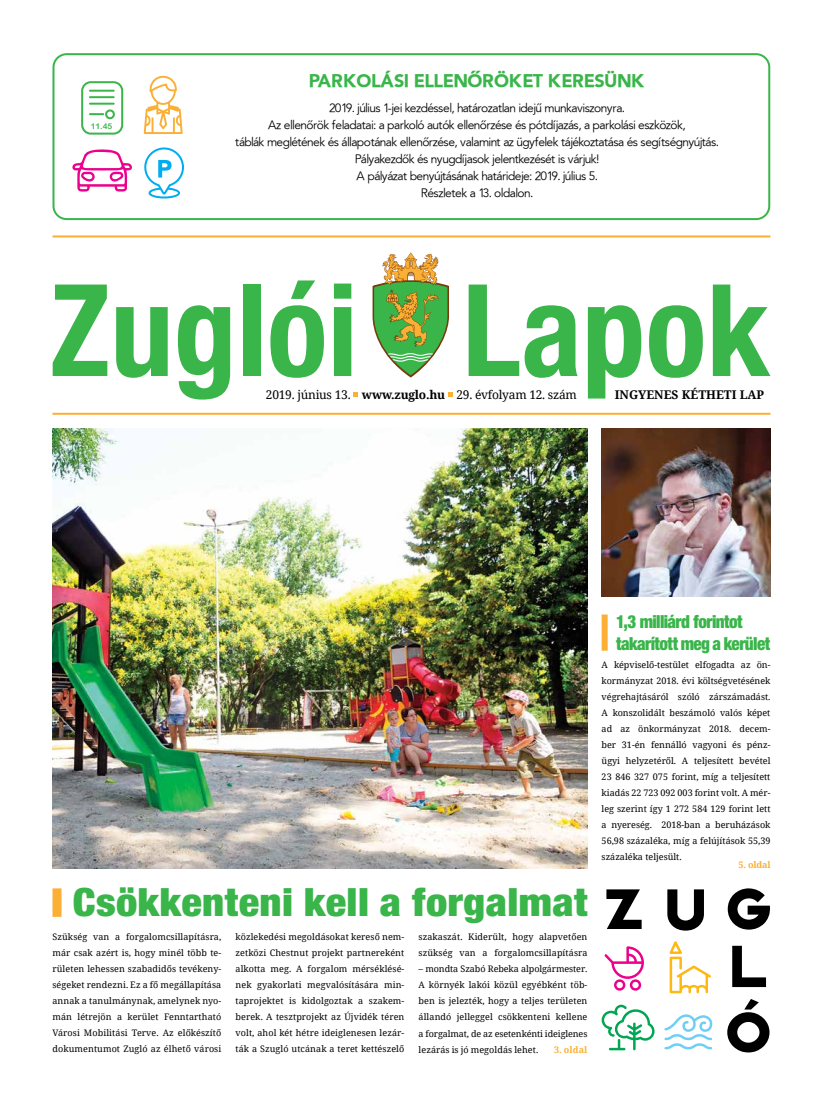
<style>
.page{position:relative;width:823px;height:1106px;background:#fff}
.page>*{position:absolute;margin:0;border:0;box-sizing:border-box;transform-origin:0 0}
.t1{font:700 condensed 128px "Helvetica Neue LT Pro";color:#39b54a}
.t2{font:900 condensed 39px "Helvetica Neue LT Pro";letter-spacing:.01em;color:#39b54a;scale:1.09 1}
.t3{font:900 condensed 18px/21.6px "Helvetica Neue LT Pro";letter-spacing:-.03em;color:#39b54a;scale:.95 1}
.t4{font:18px "Avenir Blk PFL";color:#39b54a}
.t5{font:12px/17px "Avenir Bk PFL";color:#000;text-align:center}
.t6{font:12px "Noto Serif";letter-spacing:-.02em;color:#000}
.t7{font:700 12px "Noto Serif";color:#000}
.t8{font:9px/16px "Noto Serif";letter-spacing:.01em;color:#000;text-align:justify}
.t9{font:700 9px "Noto Serif";letter-spacing:-.005em;color:#fbaf34}
.t10{font:8px "Arial Rounded MT Bold";color:#39b54a}
.s1{font-weight:700}
</style>
<div class="page">
<hr style="left:52px;top:235px;width:718px;height:2px;background:#fbaf34">
<hr style="left:52px;top:413px;width:718px;height:2px;background:#fbaf34">
<svg style="left:448px;top:392px;width:4px;height:5px"></svg>
<svg style="left:353px;top:392px;width:4px;height:5px"></svg>
<svg style="left:372px;top:252px;width:76px;height:125px"></svg>
<svg style="left:606px;top:889px;width:35px;height:40px"></svg>
<svg style="left:667px;top:889px;width:36px;height:41px"></svg>
<svg style="left:727px;top:888px;width:43px;height:41px"></svg>
<svg style="left:732px;top:945px;width:33px;height:42px"></svg>
<svg style="left:727px;top:999px;width:42px;height:53px"></svg>
<svg style="left:601px;top:1004px;width:53px;height:46px"></svg>
<svg style="left:664px;top:1014px;width:47px;height:35px"></svg>
<svg style="left:669px;top:941px;width:41px;height:52px"></svg>
<svg style="left:604px;top:946px;width:39px;height:44px"></svg>
<img style="left:601px;top:428px;width:169px;height:168px">
<img style="left:52px;top:428px;width:535px;height:440px">
<div style="left:601px;top:614px;width:6px;height:36px;background:#fbaf34"></div>
<div style="left:52px;top:888px;width:9px;height:28px;background:#fbaf34"></div>
<svg style="left:52px;top:53px;width:717px;height:167px"></svg>
<div style="left:81px;top:81px;width:42px;height:54px;border:2px solid #39b54a;border-radius:9px"></div>
<hr style="left:90px;top:90px;width:24px;height:2px;background:#39b54a">
<hr style="left:90px;top:96px;width:24px;height:2px;background:#39b54a">
<hr style="left:90px;top:103px;width:24px;height:2px;background:#39b54a">
<svg style="left:90px;top:113px;width:13px;height:2px"></svg>
<div style="left:105px;top:109px;width:10px;height:10px;border:2px solid #39b54a;border-radius:50%"></div>
<div style="left:148px;top:187px;width:32px;height:11px;border:2px solid #00aeef;border-radius:50%"></div>
<svg style="left:142px;top:147px;width:43px;height:49px"></svg>
<svg style="left:144px;top:75px;width:39px;height:59px"></svg>
<svg style="left:72px;top:149px;width:60px;height:42px"></svg>
<p class="t10" style="left:91px;top:122px;width:23px">11.45</p>
<h3 class="t4" style="left:308px;top:69px;width:337px">PARKOLÁSI ELLENŐRÖKET KERESÜNK</h3>
<p class="t5" style="left:235px;top:100px;width:484px">2019. július 1-jei kezdéssel, határozatlan idejű munkaviszonyra.<br>Az ellenőrök feladatai: a parkoló autók ellenőrzése és pótdíjazás, a parkolási eszközök,<br>táblák meglétének és állapotának ellenőrzése, valamint az ügyfelek tájékoztatása és segítségnyújtás.<br>Pályakezdők és nyugdíjasok jelentkezését is várjuk!<br>A pályázat benyújtásának határideje: 2019. július 5.<br>Részletek a 13. oldalon.</p>
<h1 class="t1" style="left:50px;top:253px;width:309px">Zuglói</h1>
<h1 class="t1" style="left:462px;top:253px;width:309px">Lapok</h1>
<h3 class="t7" style="left:614px;top:386px;width:151px">INGYENES KÉTHETI LAP</h3>
<h3 class="t6" style="left:266px;top:386px;width:312px">2019. június 13. <span class="s1">www.zuglo.hu</span> 29. évfolyam 12. szám</h3>
<h3 class="t3" style="left:615px;top:610px;width:164px">1,3 milliárd forintot takarított meg a kerület</h3>
<h2 class="t2" style="left:73px;top:878px;width:473px">Csökkenteni kell a forgalmat</h2>
<p class="t8" style="left:52px;top:928px;width:170px">Szükség van a forgalomcsillapításra, már csak azért is, hogy minél több te&shy;rületen lehessen szabadidős tevékeny&shy;ségeket rendezni. Ez a fő megállapítása annak a tanulmánynak, amelynek nyo&shy;mán létrejön a kerület Fenntartható Városi Mobilitási Terve. Az előkészítő dokumentumot Zugló az élhető városi</p>
<p class="t8" style="left:235px;top:928px;width:170px">közlekedési megoldásokat kereső nem&shy;zetközi Chestnut projekt partnereként alkotta meg. A forgalom mérséklésé&shy;nek gyakorlati megvalósítására min&shy;taprojektet is kidolgoztak a szakem&shy;berek. A tesztprojekt az Újvidék téren volt, ahol két hétre ideiglenesen lezár&shy;ták a Szugló utcának a teret kettészelő</p>
<p class="t8" style="left:418px;top:928px;width:170px">szakaszát. Kiderült, hogy alapvetően szükség van a forgalomcsillapításra</p>
<p class="t8" style="left:418px;top:960px;width:170px">– mondta Szabó Rebeka alpolgármester.<br>A környék lakói közül egyébként töb&shy;ben is jelezték, hogy a teljes területen állandó jelleggel csökkenteni kellene a forgalmat, de az esetenkénti ideiglenes lezárás is jó megoldás lehet.</p>
<p class="t9" style="left:554px;top:1042px;width:35px">3. oldal</p>
<p class="t8" style="left:601px;top:656px;width:170px">A képviselő-testület elfogadta az ön&shy;kormányzat 2018. évi költségvetésének végrehajtásáról szóló zárszámadást.<br>A konszolidált beszámoló valós képet ad az önkormányzat 2018. decem&shy;ber 31-én fennálló vagyoni és pénz&shy;ügyi helyzetéről. A teljesített bevétel 23 846 327 075 forint, míg a teljesített kiadás 22 723 092 003 forint volt. A mér&shy;leg szerint így 1 272 584 129 forint lett a nyereség. 2018-ban a beruházások 56,98 százaléka, míg a felújítások 55,39 százaléka teljesült.</p>
<p class="t9" style="left:738px;top:858px;width:33px">5. oldal</p>
</div>
